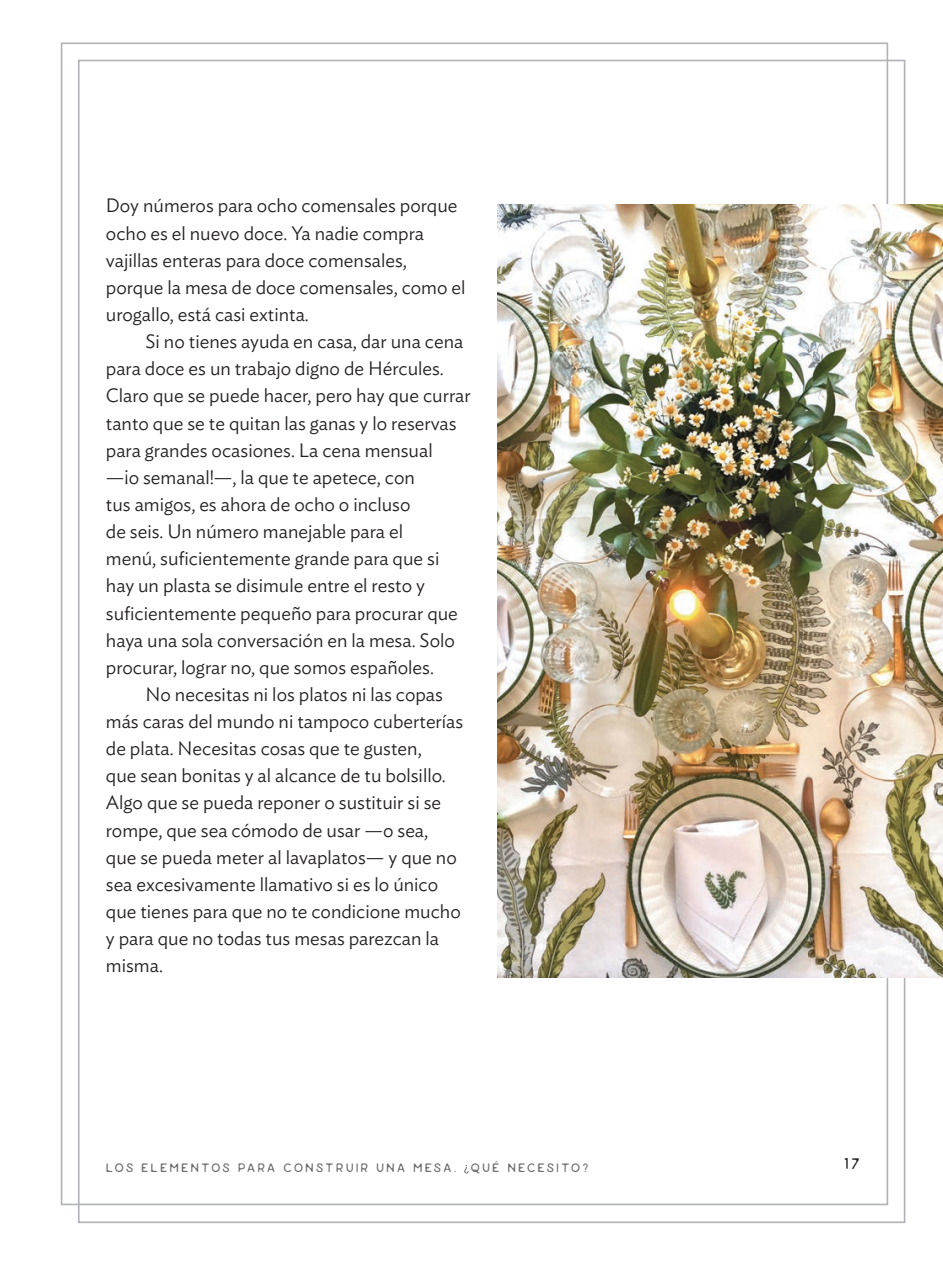
<style>
.page{position:relative;width:943px;height:1265px;background:#fff}
.page>*{position:absolute;margin:0;border:0;box-sizing:border-box;transform-origin:0 0}
.t1{font:300 19.25px/27.1px "Ideal Sans";color:#231f20}
.t2{font:15.75px "Gourmet Le French";color:#231f20}
.t3{font:12.25px "Gourmet Le French";letter-spacing:.16em;color:#69696c}
</style>
<div class="page">
<svg style="left:464px;top:1164px;width:4px;height:9px"></svg>
<img style="left:498px;top:204px;width:445px;height:773px">
<p class="t1" style="left:106px;top:190px;width:361px">Doy números para ocho comensales porque ocho es el nuevo doce. Ya nadie compra vajillas enteras para doce comensales, porque la mesa de doce comensales, como el urogallo, está casi extinta.</p>
<p class="t1" style="left:106px;top:326px;width:366px;text-indent:40px">Si no tienes ayuda en casa, dar una cena para doce es un trabajo digno de Hércules.<br>Claro que se puede hacer, pero hay que currar tanto que se te quitan las ganas y lo reservas para grandes ocasiones. La cena mensual<br>—¡o semanal!—, la que te apetece, con<br>tus amigos, es ahora de ocho o incluso<br>de seis. Un número manejable para el<br>menú, suficientemente grande para que si hay un plasta se disimule entre el resto y suficientemente pequeño para procurar que haya una sola conversación en la mesa. Solo procurar, lograr no, que somos españoles.</p>
<p class="t1" style="left:106px;top:679px;width:359px;text-indent:40px">No necesitas ni los platos ni las copas más caras del mundo ni tampoco cuberterías de plata. Necesitas cosas que te gusten,<br>que sean bonitas y al alcance de tu bolsillo.<br>Algo que se pueda reponer o sustituir si se rompe, que sea cómodo de usar —o sea, que se pueda meter al lavaplatos— y que no sea excesivamente llamativo si es lo único que tienes para que no te condicione mucho y para que no todas tus mesas parezcan la misma.</p>
<p class="t3" style="left:106px;top:1160px;width:484px">LOS ELEMENTOS PARA CONSTRUIR UNA MESA. QUÉ NECESITO?</p>
<p class="t2" style="left:843px;top:1154px;width:18px">17</p>
</div>
